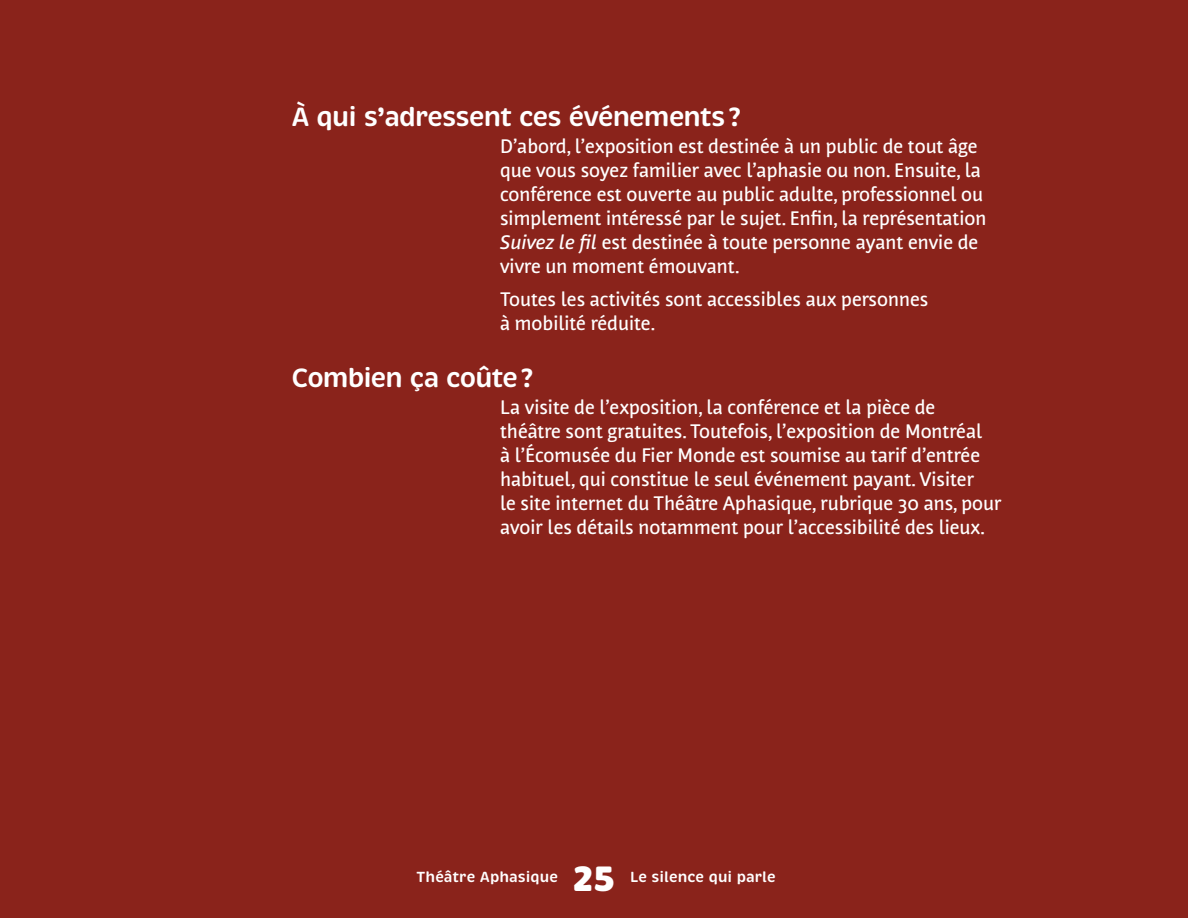
<style>
.page{position:relative;width:1188px;height:918px;background:#8a231b}
.page>*{position:absolute;margin:0;border:0;box-sizing:border-box;transform-origin:0 0}
.t1{font:900 36px "Brevia";color:#fff}
.t2{font:600 27px "Brevia";letter-spacing:-.035em;color:#fff}
.t3{font:500 19.5px/24px "Nuvo Pro";color:#fff}
.t4{font:600 15px "Brevia";color:#fff}
.s1{font-style:italic}
</style>
<div class="page">
<h2 class="t2" style="left:292px;top:100px;width:451px">À qui s’adressent ces événements?</h2>
<p class="t3" style="left:500px;top:134px;width:488px">D’abord, l’exposition est destinée à un public de tout âge que vous soyez familier avec l’aphasie ou non. Ensuite, la conférence est ouverte au public adulte, professionnel ou simplement intéressé par le sujet. Enfin, la représentation <span class="s1">Suivez le fil</span> est destinée à toute personne ayant envie de vivre un moment émouvant.</p>
<p class="t3" style="left:500px;top:287px;width:430px">Toutes les activités sont accessibles aux personnes à mobilité réduite.</p>
<h2 class="t2" style="left:292px;top:361px;width:243px">Combien ça coûte?</h2>
<p class="t3" style="left:500px;top:395px;width:503px">La visite de l’exposition, la conférence et la pièce de<br>théâtre sont gratuites. Toutefois, l’exposition de Montréal<br>à l’Écomusée du Fier Monde est soumise au tarif d’entrée habituel, qui constitue le seul événement payant. Visiter<br>le site internet du Théâtre Aphasique, rubrique 30 ans, pour avoir les détails notamment pour l’accessibilité des lieux.</p>
<p class="t4" style="left:417px;top:868px;width:143px">Théâtre Aphasique</p>
<h1 class="t1" style="left:573px;top:856px;width:44px">25</h1>
<p class="t4" style="left:630px;top:868px;width:147px">Le silence qui parle</p>
</div>
